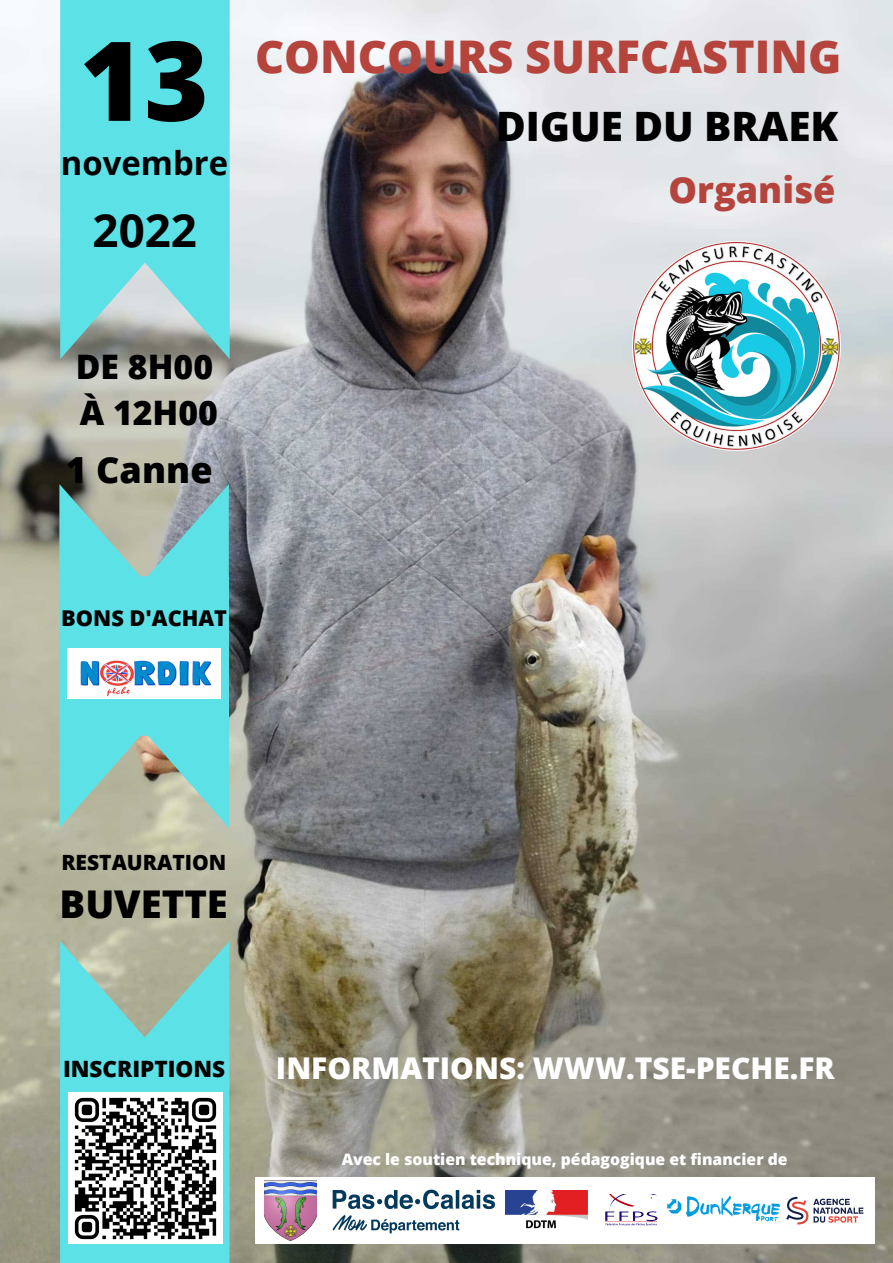
<style>
.page{position:relative;width:893px;height:1263px;background:#fff}
.page>*{position:absolute;margin:0;border:0;box-sizing:border-box;transform-origin:0 0}
.t1{font:800 110.32px "Open Sans";color:#000}
.t2{font:700 45.75px "Open Sans";color:#000}
.t3{font:800 45.08px "Open Sans";color:#b5443d}
.t4{font:800 40.5px "Open Sans";color:#000}
.t5{font:800 38.25px "Open Sans";color:#000}
.t6{font:800 36px "Open Sans";color:#b5443d}
.t7{font:800 36px "Open Sans";color:#000}
.t8{font:800 33.75px/46.7px "Open Sans";color:#000}
.t9{font:700 32.78px "Open Sans";color:#000}
.t10{font:800 29.92px "Open Sans";color:#fff}
.t11{font:800 22.5px "Open Sans";color:#000}
.t12{font:800 21.75px "Open Sans";color:#000}
.t13{font:800 21px "Open Sans";color:#000}
.t14{font:800 15.75px "Open Sans";color:#fff}
</style>
<div class="page">
<img style="left:0;top:0;width:893px;height:1263px">
<svg style="left:60px;top:0;width:170px;height:359px;background:#67d9dd"></svg>
<svg style="left:59px;top:484px;width:170px;height:344px;background:#79d1ce"></svg>
<svg style="left:60px;top:941px;width:169px;height:322px;background:#75d5d2"></svg>
<img style="left:632px;top:242px;width:208px;height:208px">
<div style="left:255px;top:1177px;width:619px;height:66px;background:#fff"></div>
<img style="left:264px;top:1180px;width:53px;height:61px">
<img style="left:605px;top:1194px;width:53px;height:32px">
<img style="left:505px;top:1190px;width:82px;height:39px">
<img style="left:332px;top:1189px;width:163px;height:45px">
<img style="left:667px;top:1196px;width:113px;height:26px">
<img style="left:786px;top:1196px;width:78px;height:29px">
<img style="left:69px;top:1092px;width:153px;height:151px">
<img style="left:68px;top:648px;width:152px;height:50px">
<h1 class="t1" style="left:80px;top:3px;width:131px">13</h1>
<h3 class="t9" style="left:61px;top:140px;width:169px">novembre</h3>
<h2 class="t2" style="left:93px;top:199px;width:106px">2022</h2>
<h3 class="t3" style="left:255px;top:25px;width:588px">CONCOURS SURFCASTING</h3>
<h3 class="t4" style="left:496px;top:98px;width:344px">DIGUE DU BRAEK</h3>
<h3 class="t6" style="left:668px;top:164px;width:169px">Organisé</h3>
<h3 class="t8" style="left:76px;top:342px;width:144px">DE 8H00<br>À 12H00</h3>
<h3 class="t7" style="left:66px;top:444px;width:148px">1 Canne</h3>
<h3 class="t12" style="left:61px;top:602px;width:167px">BONS D'ACHAT</h3>
<h3 class="t13" style="left:61px;top:847px;width:166px">RESTAURATION</h3>
<h3 class="t5" style="left:60px;top:877px;width:170px">BUVETTE</h3>
<h3 class="t11" style="left:63px;top:1053px;width:164px">INSCRIPTIONS</h3>
<h3 class="t10" style="left:276px;top:1047px;width:560px">INFORMATIONS: WWW.TSE-PECHE.FR</h3>
<p class="t14" style="left:342px;top:1148px;width:447px">Avec le soutien technique, pédagogique et financier de</p>
</div>
